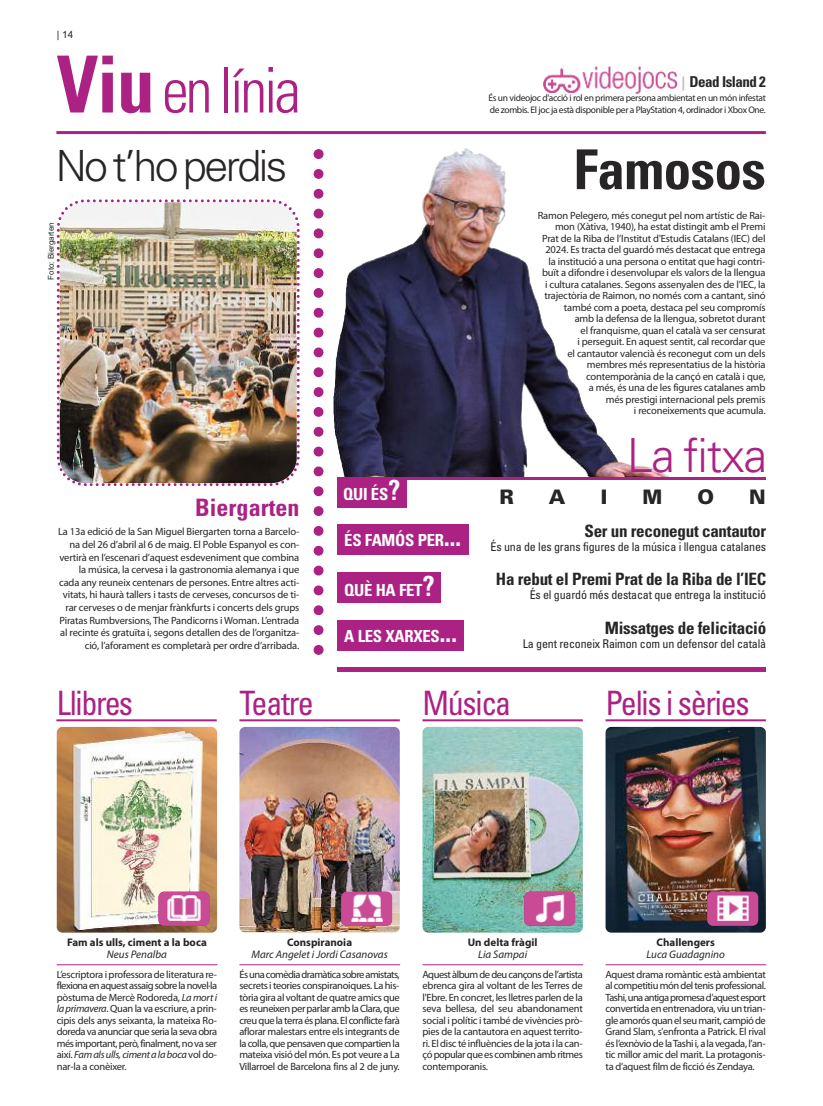
<style>
.page{position:relative;width:823px;height:1106px;background:#fff}
.page>*{position:absolute;margin:0;border:0;box-sizing:border-box;transform-origin:0 0}
.t1{font:300 condensed 63px "Univers LT Std";letter-spacing:-.05em;color:#ab2284;scale:.95 1}
.t2{font:700 condensed 55px "Univers LT Std";letter-spacing:-.01em;color:#272526}
.t3{font:300 47px "Univers LT Std";letter-spacing:-.025em;color:#ab2284}
.t4{font:300 43px "Univers LT Std";letter-spacing:-.06em;color:#272526}
.t5{font:condensed 33.6px "Univers LT Std";letter-spacing:-.04em;color:#ab2284;scale:.95 1}
.t6{font:700 condensed 24px "Univers LT Std";color:#ab2284}
.t7{font:900 20px "Univers LT Std";color:#272526}
.t8{font:700 condensed 17px "Univers LT Std";letter-spacing:-.015em;color:#272526}
.t9{font:700 condensed 16.7px "Univers LT Std";letter-spacing:-.015em;color:#fff}
.t10{font:700 condensed 15px "Univers LT Std";letter-spacing:-.035em;color:#272526}
.t11{font:condensed 12px "Univers LT Std";letter-spacing:-.015em;color:#272526}
.t12{font:700 11px "Myriad Pro";color:#272526}
.t13{font:italic 11px "Myriad Pro";color:#272526}
.t14{font:10.5px/11.5px "Myriad Pro";letter-spacing:-.015em;color:#272526;text-align:justify}
.t15{font:10px "Arial";color:#272526}
.t16{font:9.5px/11.4px "Myriad Pro";letter-spacing:-.035em;color:#272526}
.t17{font:8px "Arial";color:#272526}
.s1{font-weight:700;font-size:78.8px}
.s2{font-family:"Myriad Pro";font-stretch:normal;font-size:14px;color:#b8babd}
.s3{font-size:27.8px}
.s4{font-style:italic}
</style>
<div class="page">
<svg style="left:313px;top:149px;width:10px;height:506px"></svg>
<hr style="left:56px;top:131px;width:709px;height:3px;background:#ab2284">
<img style="left:239px;top:727px;width:160px;height:205px;border-radius:6px">
<img style="left:341px;top:891px;width:51px;height:34px;border-radius:6px">
<hr style="left:239px;top:964px;width:161px;height:1px;background:#ab2284">
<hr style="left:239px;top:719px;width:160px;height:2px;background:#ab2284">
<img style="left:422px;top:727px;width:160px;height:205px;border-radius:6px">
<img style="left:524px;top:891px;width:50px;height:34px;border-radius:6px">
<hr style="left:422px;top:964px;width:161px;height:1px;background:#ab2284">
<hr style="left:422px;top:719px;width:160px;height:2px;background:#ab2284">
<img style="left:605px;top:727px;width:160px;height:205px;border-radius:6px">
<img style="left:706px;top:891px;width:51px;height:34px;border-radius:6px">
<hr style="left:605px;top:964px;width:160px;height:1px;background:#ab2284">
<hr style="left:605px;top:719px;width:160px;height:2px;background:#ab2284">
<img style="left:56px;top:199px;width:244px;height:288px">
<img style="left:333px;top:148px;width:336px;height:329px">
<div style="left:337px;top:667px;width:428px;height:5px;background:#ab2284"></div>
<div style="left:337px;top:477px;width:69px;height:31px;background:#ab2284"></div>
<hr style="left:337px;top:477px;width:428px;height:3px;background:#ab2284">
<div style="left:337px;top:524px;width:131px;height:31px;background:#ab2284"></div>
<div style="left:337px;top:572px;width:104px;height:31px;background:#ab2284"></div>
<div style="left:337px;top:620px;width:127px;height:31px;background:#ab2284"></div>
<img style="left:543px;top:66px;width:134px;height:28px">
<img style="left:57px;top:727px;width:160px;height:205px;border-radius:6px">
<img style="left:158px;top:891px;width:51px;height:34px;border-radius:6px">
<hr style="left:57px;top:964px;width:160px;height:1px;background:#ab2284">
<hr style="left:56px;top:719px;width:161px;height:2px;background:#ab2284">
<p class="t15" style="left:57px;top:29px;width:18px">| 14</p>
<h1 class="t1" style="left:57px;top:67px;width:259px"><span class="s1">Viu</span> en línia</h1>
<h3 class="t4" style="left:56px;top:150px;width:233px">No t’ho perdis</h3>
<p class="t17" style="left:46px;top:280px;width:59px;rotate:-90deg">Foto: Biergarten</p>
<h3 class="t6" style="left:195px;top:499px;width:105px">Biergarten</h3>
<p class="t14" style="left:58px;top:526px;width:243px;line-height:12.6px;text-align:right">La 13a edició de la San Miguel Biergarten torna a Barcelo&shy;na del 26 d’abril al 6 de maig. El Poble Espanyol es con&shy;vertirà en l’escenari d’aquest esdeveniment que combina la música, la cervesa i la gastronomia alemanya i que cada any reuneix centenars de persones. Entre altres acti&shy;vitats, hi haurà tallers i tasts de cerveses, concursos de ti&shy;rar cerveses o de menjar frànkfurts i concerts dels grups Piratas Rumbversions, The Pandicorns i Woman. L’entrada al recinte és gratuïta i, segons detallen des de l’organitza&shy;ció, l’aforament es completarà per ordre d’arribada.</p>
<h3 class="t5" style="left:57px;top:691px;width:82px">Llibres</h3>
<h3 class="t5" style="left:239px;top:691px;width:80px">Teatre</h3>
<h3 class="t10" style="left:681px;top:76px;width:86px"><span class="s2">|</span> Dead Island 2</h3>
<p class="t16" style="left:488px;top:93px;width:279px">És un videojoc d'acció i rol en primera persona ambientat en un món infestat de zombis. El joc ja està disponible per a PlayStation 4, ordinador i Xbox One.</p>
<h2 class="t2" style="left:573px;top:149px;width:194px">Famosos</h2>
<p class="t14" style="left:537px;top:210px;width:229px;text-align:right">Ramon Pelegero, més conegut pel nom artístic de Rai&shy;mon (Xàtiva, 1940), ha estat distingit amb el Premi Prat de la Riba de l’Institut d'Estudis Catalans (IEC) del 2024. Es tracta del guardó més destacat que entrega la institució a una persona o entitat que hagi contri&shy;buït a difondre i desenvolupar els valors de la llengua i cultura catalanes. Segons assenyalen des de l’IEC, la trajectòria de Raimon, no només com a cantant, sinó també com a poeta, destaca pel seu compromís<br>amb la defensa de la llengua, sobretot durant<br>el franquisme, quan el català va ser censurat<br>i perseguit. En aquest sentit, cal recordar que<br>el cantautor valencià és reconegut com un dels membres més representatius de la història contemporània de la cançó en català i que,<br>a més, és una de les figures catalanes amb<br>més prestigi internacional pels premis<br>i reconeixements que acumula.</p>
<h3 class="t3" style="left:626px;top:438px;width:142px">La fitxa</h3>
<h3 class="t9" style="left:343px;top:488px;width:59px">QUI ÉS<span class="s3">?</span></h3>
<h3 class="t7" style="left:499px;top:489px;width:16px">R</h3>
<h3 class="t7" style="left:548px;top:489px;width:18px">A</h3>
<h3 class="t7" style="left:600px;top:489px;width:8px">I</h3>
<h3 class="t7" style="left:642px;top:489px;width:21px">M</h3>
<h3 class="t7" style="left:697px;top:489px;width:18px">O</h3>
<h3 class="t7" style="left:748px;top:489px;width:18px">N</h3>
<h3 class="t9" style="left:344px;top:534px;width:119px">ÉS FAMÓS PER<span class="s3">...</span></h3>
<h3 class="t8" style="left:584px;top:525px;width:183px">Ser un reconegut cantautor</h3>
<p class="t11" style="left:490px;top:543px;width:277px">És una de les grans figures de la música i llengua catalanes</p>
<h3 class="t8" style="left:495px;top:573px;width:272px">Ha rebut el Premi Prat de la Riba de l’IEC</h3>
<p class="t11" style="left:529px;top:591px;width:238px">És el guardó més destacat que entrega la institució</p>
<h3 class="t8" style="left:604px;top:621px;width:163px">Missatges de felicitació</h3>
<p class="t11" style="left:522px;top:639px;width:245px">La gent reconeix Raimon com un defensor del català</p>
<h3 class="t9" style="left:344px;top:583px;width:92px">QUÈ HA FET<span class="s3">?</span></h3>
<h3 class="t9" style="left:344px;top:630px;width:114px">A LES XARXES<span class="s3">...</span></h3>
<h3 class="t5" style="left:422px;top:691px;width:95px">Música</h3>
<h3 class="t5" style="left:605px;top:691px;width:153px">Pelis i sèries</h3>
<p class="t12" style="left:67px;top:938px;width:141px">Fam als ulls, ciment a la boca</p>
<p class="t13" style="left:107px;top:950px;width:61px">Neus Penalba</p>
<p class="t14" style="left:57px;top:969px;width:162px">L’escriptora i professora de literatura re&shy;flexiona en aquest assaig sobre la novel·la pòstuma de Mercè Rodoreda, <span class="s4">Lamorti laprimavera</span>. Quan la va escriure, a prin&shy;cipis dels anys seixanta, la mateixa Ro&shy;doreda va anunciar que seria la seva obra més important, però, finalment, no va ser així. <span class="s4">Famalsulls, cimentalaboca</span> vol do&shy;nar-la a conèixer.</p>
<p class="t12" style="left:287px;top:938px;width:66px">Conspiranoia</p>
<p class="t13" style="left:251px;top:950px;width:138px">Marc Angelet i Jordi Casanovas</p>
<p class="t14" style="left:239px;top:969px;width:162px">Ésunacomèdiadramàticasobreamistats, secretsiteories conspiranoiques. Lahis&shy;tòria gira al voltant de quatre amics que esreuneixenperparlaramblaClara,que creuquelaterraésplana.El conflictefarà aflorar malestars entre els integrants de lacolla,quepensavenquecompartienla mateixa visió del món. Es pot veure a La Villarroel de Barcelona fins al 2 de juny.</p>
<p class="t12" style="left:467px;top:938px;width:71px">Un delta fràgil</p>
<p class="t13" style="left:478px;top:950px;width:51px">Lia Sampai</p>
<p class="t14" style="left:422px;top:969px;width:162px">Aquest àlbum de deu cançons de l’artista ebrenca gira al voltant de les Terres de l'Ebre. En concret, les lletres parlen de la seva bellesa, del seu abandonament social i polític i també de vivències prò&shy;pies de la cantautora en aquest territo&shy;ri. El disc té influències de la jota i la can&shy;çó popular que es combinen amb ritmes contemporanis.</p>
<p class="t12" style="left:656px;top:938px;width:60px">Challengers</p>
<p class="t13" style="left:646px;top:950px;width:80px">Luca Guadagnino</p>
<p class="t14" style="left:605px;top:969px;width:162px">Aquest drama romàntic està ambientat al competitiumóndeltenisprofessional.<br>Tashi,unaantigapromesad’aquestesport convertidaenentrenadora, viuuntrian&shy;gleamorósquanelseumarit, campióde Grand Slam, s'enfronta a Patrick. El rival ésl’exnòviodelaTashi i,alavegada,l’an&shy;tic millor amic del marit. La protagonis&shy;ta d’aquest film de ficció és Zendaya.</p>
</div>
